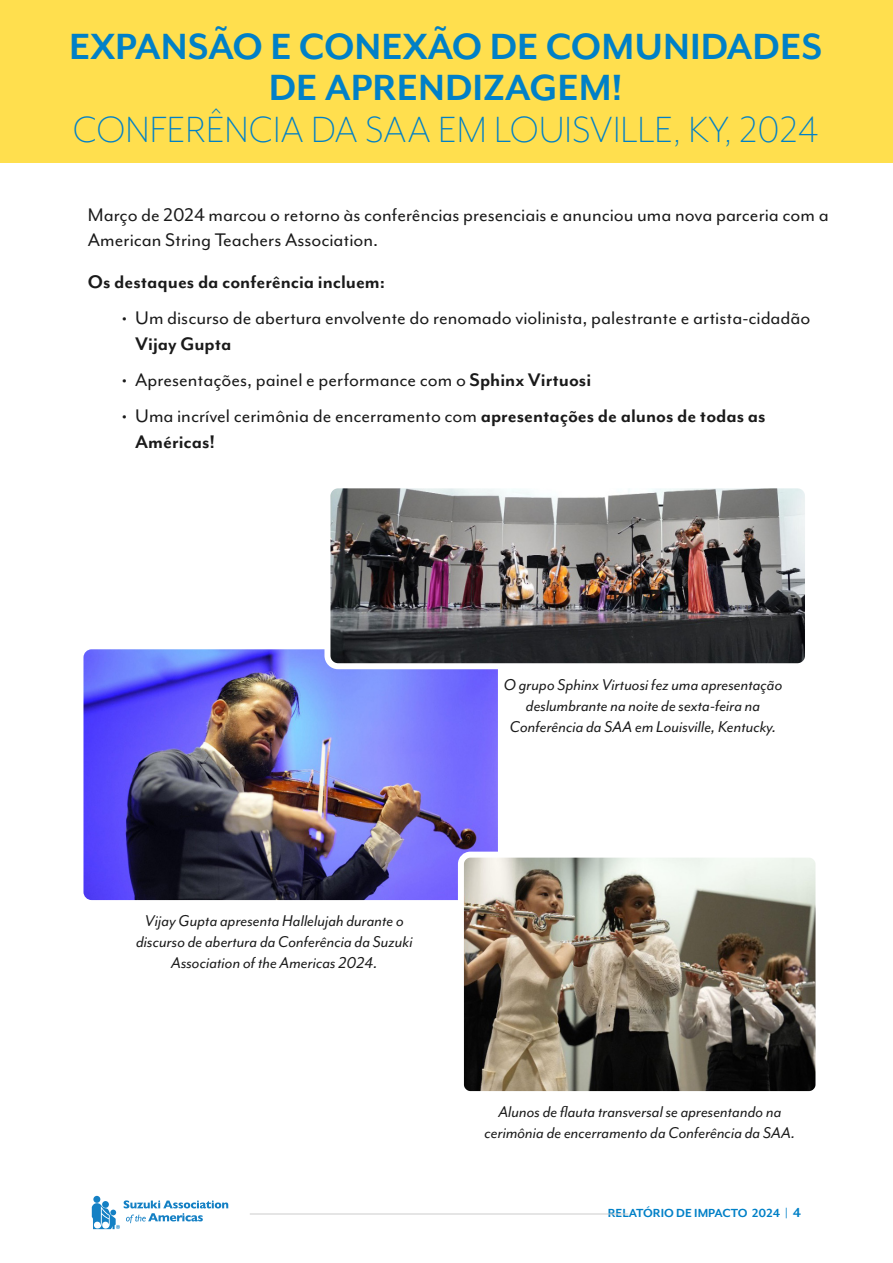
<style>
.page{position:relative;width:893px;height:1263px;background:#fff}
.page>*{position:absolute;margin:0;border:0;box-sizing:border-box;transform-origin:0 0}
.t1{font:700 42px/41.4px "Mr Eaves Mod OT";color:#0080c7;text-align:center}
.t2{font:300 42px "Mr Eaves Mod OT";color:#0080c7}
.t3{font:21px/25.5px "Mr Eaves Mod OT";color:#1a1a1a}
.t4{font:700 21px/25.5px "Mr Eaves Mod OT";color:#1a1a1a}
.t5{font:italic 18px/21px "Mr Eaves Mod OT";color:#1a1a1a;text-align:center}
.t6{font:700 13.5px "Mr Eaves Mod OT";color:#0080c7}
.s1{font-weight:700}
.s2{font-weight:400}
.s3{font-size:15px}
</style>
<div class="page">
<hr style="left:250px;top:1214px;width:378px;height:1px;background:#ccc">
<div style="left:93px;top:1196px;width:7px;height:7px;background:#1480c4;border-radius:50%"></div>
<svg style="left:92px;top:1200px;width:136px;height:29px"></svg>
<img style="left:83px;top:649px;width:415px;height:251px">
<img style="left:331px;top:489px;width:473px;height:173px">
<div style="left:324px;top:482px;width:487px;height:187px;border:6px solid #fff;border-radius:11px"></div>
<img style="left:465px;top:859px;width:349px;height:231px">
<div style="left:458px;top:852px;width:363px;height:245px;border:6px solid #fff;border-radius:9px"></div>
<div style="left:0;top:0;width:893px;height:162px;background:#ffdf4e"></div>
<h1 class="t1" style="left:69px;top:25px;width:754px">EXPANSÃO E CONEXÃO DE COMUNIDADES<br>DE APRENDIZAGEM!</h1>
<h1 class="t2" style="left:73px;top:107px;width:747px">CONFERÊNCIA DA SAA EM LOUISVILLE, KY, 2024</h1>
<p class="t3" style="left:88px;top:202px;width:742px">Março de 2024 marcou o retorno às conferências presenciais e anunciou uma nova parceria com a<br>American String Teachers Association.</p>
<p class="t4" style="left:88px;top:269px;width:299px">Os destaques da conferência incluem:</p>
<p class="t3" style="left:122px;top:305px;width:690px">• Um discurso de abertura envolvente do renomado violinista, palestrante e artista-cidadão</p>
<p class="t4" style="left:135px;top:330px;width:98px">Vijay Gupta</p>
<p class="t3" style="left:122px;top:367px;width:471px">• Apresentações, painel e performance com o <span class="s1">Sphinx Virtuosi</span></p>
<p class="t4" style="left:135px;top:403px;width:632px;text-indent:-14px"><span class="s2">• Uma incrível cerimônia de encerramento com</span> apresentações de alunos de todas as<br>Américas!</p>
<p class="t5" style="left:136px;top:911px;width:278px">Vijay Gupta apresenta Hallelujah durante o discurso de abertura da Conferência da Suzuki<br>Association of the Americas 2024.</p>
<p class="t5" style="left:504px;top:675px;width:280px">O grupo Sphinx Virtuosi fez uma apresentação deslumbrante na noite de sexta-feira na<br>Conferência da SAA em Louisville, Kentucky.</p>
<p class="t5" style="left:484px;top:1101px;width:312px">Alunos de flauta transversal se apresentando na cerimônia de encerramento da Conferência da SAA.</p>
<p class="t6" style="left:608px;top:1205px;width:195px">RELATÓRIO DE IMPACTO 2024 | <span class="s3">4</span></p>
</div>
